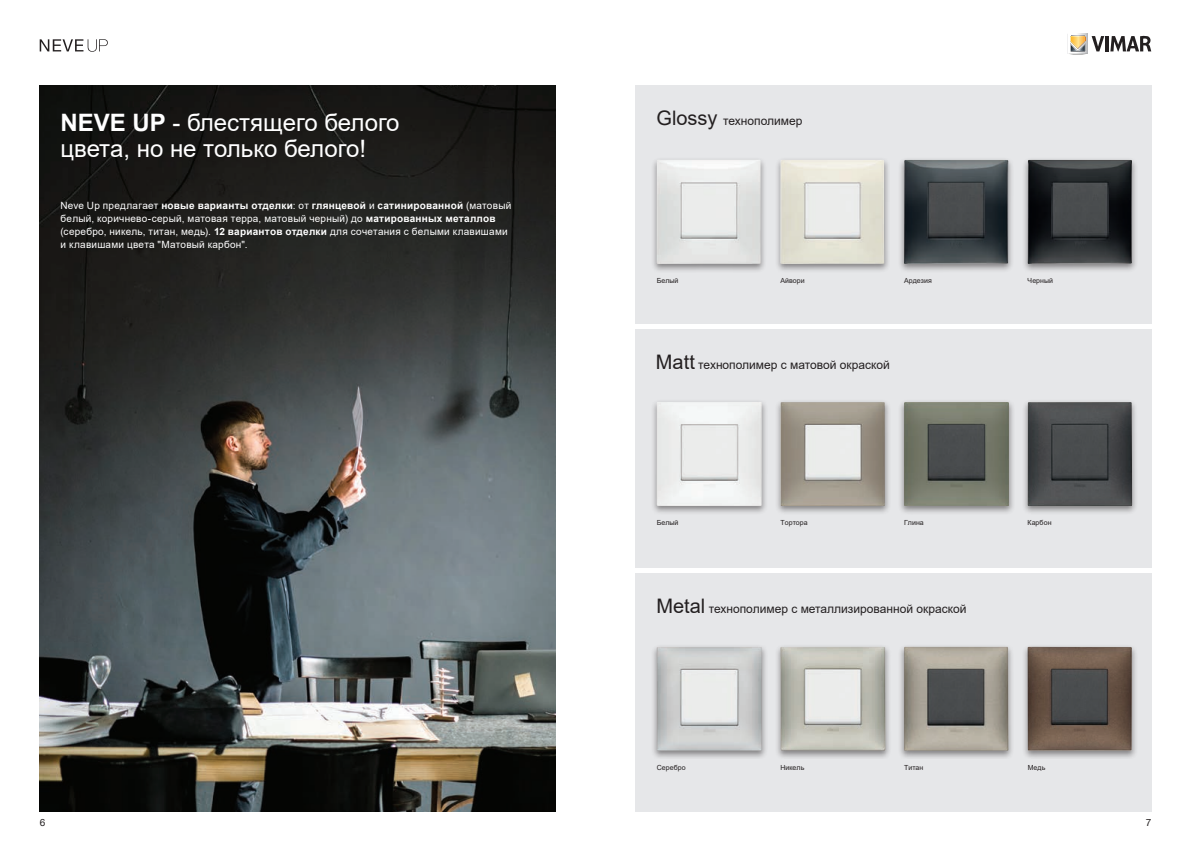
<style>
.page{position:relative;width:1191px;height:842px;background:#fff}
.page>*{position:absolute;margin:0;border:0;box-sizing:border-box;transform-origin:0 0}
.t1{font:24px/26px "Arial";color:#fff}
.t2{font:12px "Arial";color:#231f20}
.t3{font:10px/13px "Arial";letter-spacing:.025em;color:#fff}
.t4{font:10px "Helvetica Neue LT Std";color:#231f20}
.t5{font:7px "Arial";letter-spacing:.01em;color:#231f20}
.s1{font-weight:700}
.s2{font-size:20px}
</style>
<div class="page">
<svg style="left:1067px;top:34px;width:37px;height:21px"></svg>
<hr style="left:1105px;top:36px;width:3px;height:15px;background:#231f20">
<svg style="left:1110px;top:35px;width:41px;height:16px"></svg>
<svg style="left:40px;top:39px;width:68px;height:13px"></svg>
<div style="left:635px;top:85px;width:516px;height:238px;background:#e6e7e9"></div>
<div style="left:635px;top:573px;width:516px;height:238px;background:#e6e7e9"></div>
<div style="left:635px;top:329px;width:516px;height:238px;background:#e6e7e9"></div>
<div style="left:774px;top:399px;width:116px;height:116px;background:#231f20;opacity:.5"></div>
<img style="left:780px;top:402px;width:104px;height:104px">
<div style="left:774px;top:643px;width:117px;height:116px;background:#231f20;opacity:.5"></div>
<img style="left:780px;top:647px;width:105px;height:104px">
<div style="left:774px;top:157px;width:116px;height:116px;background:#231f20;opacity:.5"></div>
<img style="left:780px;top:160px;width:104px;height:104px">
<div style="left:1021px;top:399px;width:117px;height:116px;background:#231f20;opacity:.5"></div>
<img style="left:1027px;top:402px;width:105px;height:104px">
<div style="left:1021px;top:643px;width:117px;height:116px;background:#231f20;opacity:.5"></div>
<img style="left:1027px;top:647px;width:105px;height:104px">
<div style="left:1021px;top:157px;width:117px;height:116px;background:#231f20;opacity:.5"></div>
<img style="left:1027px;top:160px;width:105px;height:104px">
<div style="left:898px;top:399px;width:117px;height:116px;background:#231f20;opacity:.5"></div>
<img style="left:904px;top:402px;width:105px;height:104px">
<div style="left:898px;top:643px;width:116px;height:116px;background:#231f20;opacity:.5"></div>
<img style="left:904px;top:647px;width:104px;height:104px">
<div style="left:898px;top:157px;width:116px;height:116px;background:#231f20;opacity:.5"></div>
<img style="left:904px;top:160px;width:104px;height:104px">
<div style="left:651px;top:399px;width:117px;height:116px;background:#231f20;opacity:.5"></div>
<img style="left:657px;top:402px;width:104px;height:104px">
<div style="left:651px;top:643px;width:117px;height:116px;background:#231f20;opacity:.5"></div>
<img style="left:657px;top:647px;width:104px;height:104px">
<div style="left:651px;top:157px;width:115px;height:116px;background:#231f20;opacity:.5"></div>
<img style="left:657px;top:160px;width:103px;height:104px">
<img style="left:40px;top:85px;width:516px;height:726px">
<h1 class="t1" style="left:61px;top:109px;width:340px"><span class="s1">NEVE UP</span> - блестящего белого цвета, но не только белого!</h1>
<p class="t3" style="left:61px;top:199px;width:452px">Neve Up предлагает <span class="s1">новые варианты отделки</span>: от <span class="s1">глянцевой</span> и <span class="s1">сатинированной</span> (матовый белый, коричнево-серый, матовая терра, матовый черный) до <span class="s1">матированных металлов </span>(серебро, никель, титан, медь). <span class="s1">12 вариантов отделки</span> для сочетания с белыми клавишами и клавишами цвета "Матовый карбон".</p>
<p class="t2" style="left:656px;top:113px;width:147px"><span class="s2">Glossy</span> технополимер</p>
<p class="t5" style="left:657px;top:276px;width:23px">Белый</p>
<p class="t5" style="left:780px;top:276px;width:26px">Айвори</p>
<p class="t5" style="left:904px;top:276px;width:29px">Ардезия</p>
<p class="t5" style="left:1027px;top:276px;width:27px">Черный</p>
<p class="t2" style="left:656px;top:357px;width:235px"><span class="s2">Matt</span> технополимер с матовой окраской</p>
<p class="t5" style="left:657px;top:518px;width:23px">Белый</p>
<p class="t5" style="left:780px;top:518px;width:29px">Тортора</p>
<p class="t5" style="left:904px;top:518px;width:21px">Глина</p>
<p class="t5" style="left:1027px;top:518px;width:25px">Карбон</p>
<p class="t2" style="left:656px;top:601px;width:311px"><span class="s2">Metal</span> технополимер с металлизированной окраской</p>
<p class="t5" style="left:657px;top:763px;width:30px">Серебро</p>
<p class="t5" style="left:780px;top:763px;width:26px">Никель</p>
<p class="t5" style="left:904px;top:763px;width:21px">Титан</p>
<p class="t5" style="left:1027px;top:763px;width:19px">Медь</p>
<p class="t4" style="left:40px;top:817px;width:7px">6</p>
<p class="t4" style="left:1145px;top:817px;width:7px">7</p>
</div>
